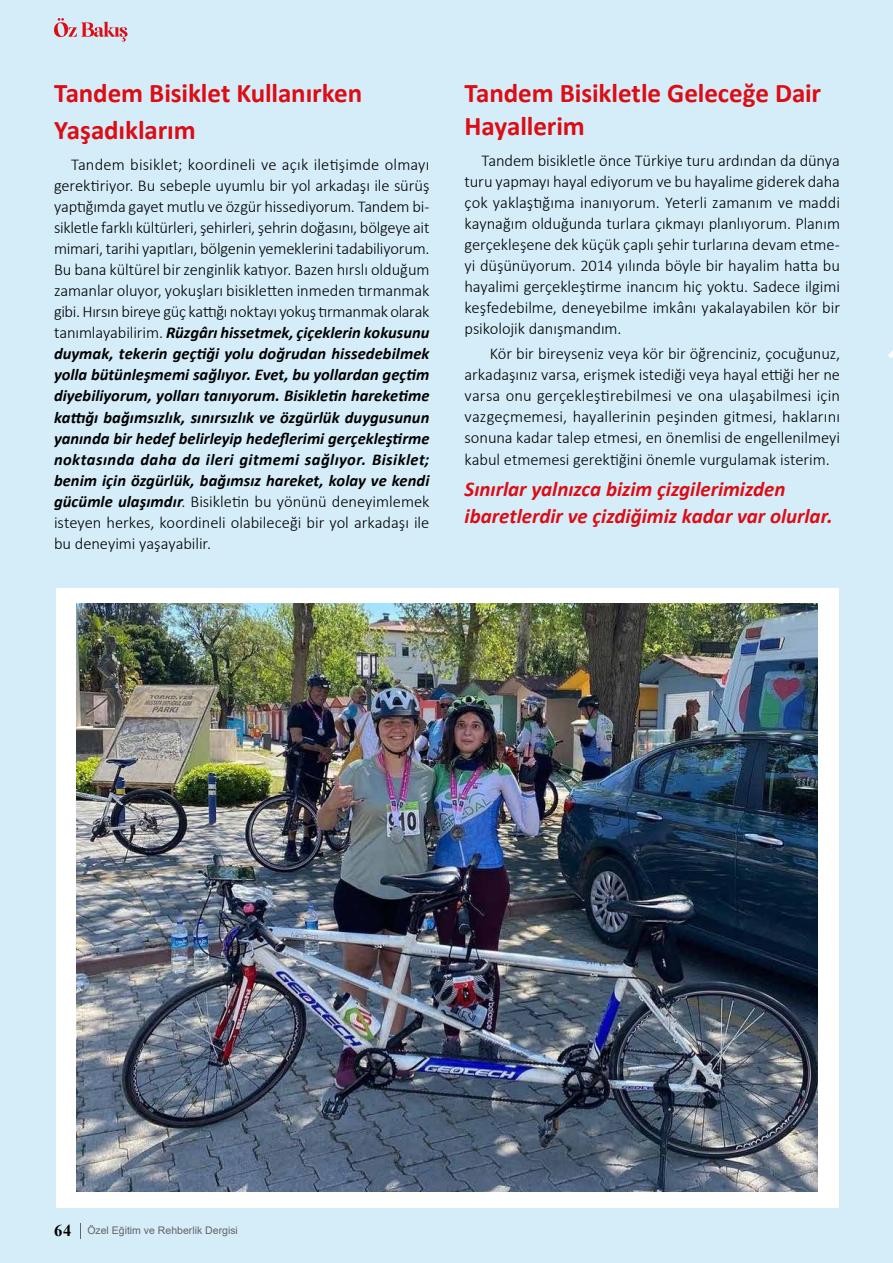
<style>
.page{position:relative;width:893px;height:1263px;background:#d4edf9}
.page>*{position:absolute;margin:0;border:0;box-sizing:border-box;transform-origin:0 0}
.t1{font:700 27px/37.2px "Calibri";letter-spacing:-.005em;color:#dc0d15}
.t2{font:italic 700 21px/27px "Calibri";color:#dc0d15}
.t3{font:300 16.5px/21px "Calibri";letter-spacing:-.005em;color:#000;text-align:justify}
.t4{font:10.5px "Arial";color:#646363}
.s1{font-weight:700;font-style:italic}
.s2{font-family:"Times New Roman";font-weight:700;font-size:16.5px;color:#000}
</style>
<div class="page">
<div style="left:56px;top:588px;width:782px;height:619px;background:#fff"></div>
<img style="left:76px;top:604px;width:742px;height:587px">
<svg style="left:54px;top:18px;width:74px;height:24px"></svg>
<svg style="left:80px;top:1223px;width:1px;height:16px"></svg>
<hr style="left:892px;top:1103px;width:1px;height:159px;background:#abccde">
<svg style="left:888px;top:350px;width:5px;height:8px"></svg>
<hr style="left:892px;top:150px;width:1px;height:57px;background:#fff">
<h1 class="t1" style="left:54px;top:74px;width:310px">Tandem Bisiklet Kullanırken<br>Yaşadıklarım</h1>
<p class="t3" style="left:54px;top:154px;width:377px;text-indent:17px">Tandem bisiklet; koordineli ve açık iletişimde olmayı gerektiriyor. Bu sebeple uyumlu bir yol arkadaşı ile sürüş yaptığımda gayet mutlu ve özgür hissediyorum. Tandem bi&shy;sikletle farklı kültürleri, şehirleri, şehrin doğasını, bölgeye ait mimari, tarihi yapıtları, bölgenin yemeklerini tadabiliyorum.<br>Bu bana kültürel bir zenginlik katıyor. Bazen hırslı olduğum zamanlar oluyor, yokuşları bisikletten inmeden tırmanmak gibi. Hırsın bireye güç kattığı noktayı yokuş tırmanmak olarak tanımlayabilirim. <span class="s1">Rüzgârı hissetmek, çiçeklerin kokusunu duymak, tekerin geçtiği yolu doğrudan hissedebilmek yolla bütünleşmemi sağlıyor. Evet, bu yollardan geçtim diyebiliyorum, yolları tanıyorum. Bisikletin hareketime kattığı bağımsızlık, sınırsızlık ve özgürlük duygusunun yanında bir hedef belirleyip hedeflerimi gerçekleştirme noktasında daha da ileri gitmemi sağlıyor. Bisiklet; benim için özgürlük, bağımsız hareket, kolay ve kendi gücümle ulaşımdır</span>. Bisikletin bu yönünü deneyimlemek isteyen herkes, koordineli olabileceği bir yol arkadaşı ile bu deneyimi yaşayabilir.</p>
<h1 class="t1" style="left:465px;top:76px;width:358px;line-height:33px">Tandem Bisikletle Geleceğe Dair<br>Hayallerim</h1>
<p class="t3" style="left:465px;top:150px;width:377px;text-indent:17px">Tandem bisikletle önce Türkiye turu ardından da dünya turu yapmayı hayal ediyorum ve bu hayalime giderek daha çok yaklaştığıma inanıyorum. Yeterli zamanım ve maddi kaynağım olduğunda turlara çıkmayı planlıyorum. Planım gerçekleşene dek küçük çaplı şehir turlarına devam etme&shy;yi düşünüyorum. 2014 yılında böyle bir hayalim hatta bu hayalimi gerçekleştirme inancım hiç yoktu. Sadece ilgimi keşfedebilme, deneyebilme imkânı yakalayabilen kör bir psikolojik danışmandım.</p>
<p class="t3" style="left:465px;top:343px;width:377px;text-indent:25px">Kör bir bireyseniz veya kör bir öğrenciniz, çocuğunuz, arkadaşınız varsa, erişmek istediği veya hayal ettiği her ne varsa onu gerçekleştirebilmesi ve ona ulaşabilmesi için vazgeçmemesi, hayallerinin peşinden gitmesi, haklarını sonuna kadar talep etmesi, en önemlisi de engellenilmeyi kabul etmemesi gerektiğini önemle vurgulamak isterim.</p>
<p class="t2" style="left:465px;top:474px;width:370px">Sınırlar yalnızca bizim çizgilerimizden ibaretlerdir ve çizdiğimiz kadar var olurlar.</p>
<p class="t4" style="left:54px;top:1223px;width:185px"><span class="s2">64</span> Özel Eğitim ve Rehberlik Dergisi</p>
</div>
